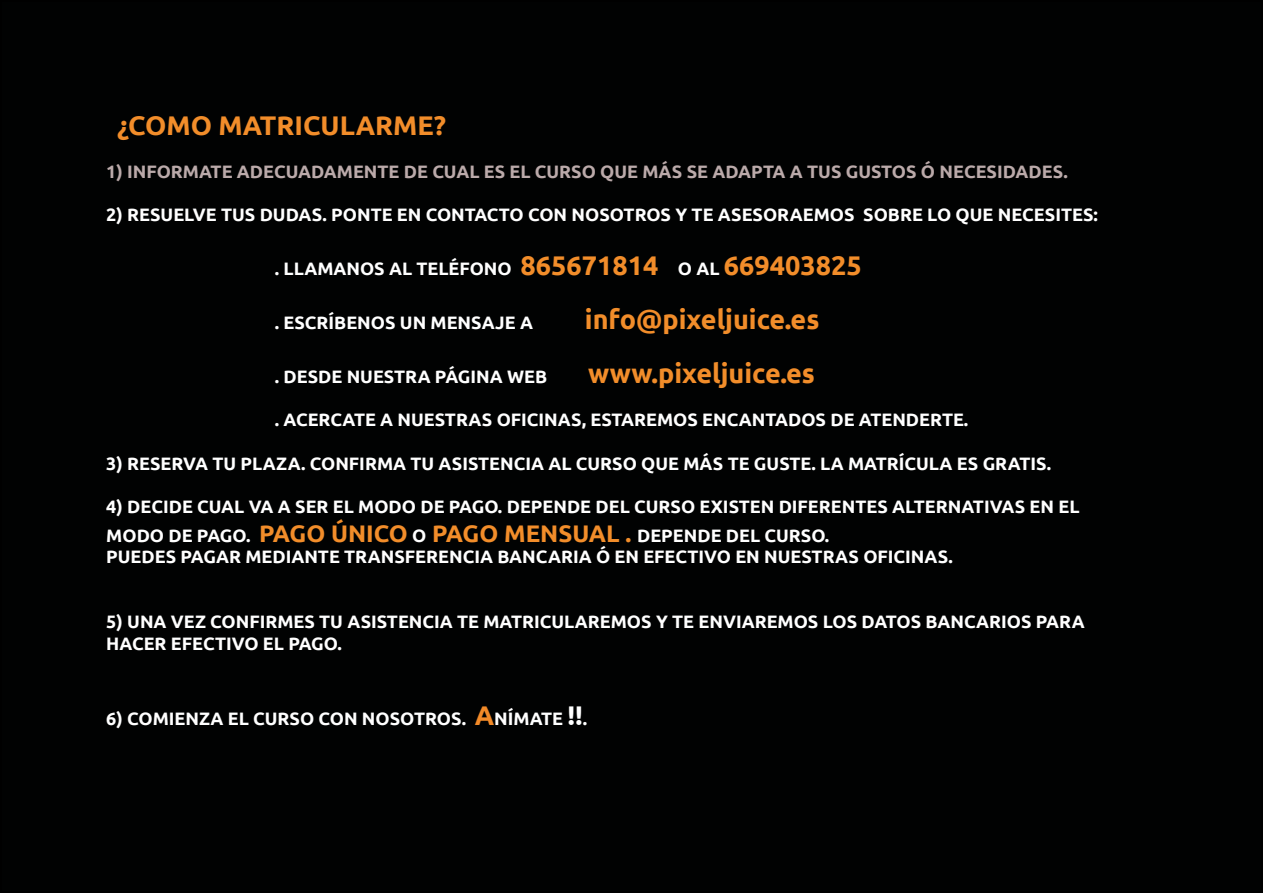
<style>
.page{position:relative;width:1263px;height:893px;background:#fff}
.page>*{position:absolute;margin:0;border:0;box-sizing:border-box;transform-origin:0 0}
.t1{font:700 27px "Ubuntu";color:#f28d2a}
.t2{font:700 18px/28.8px "Ubuntu";color:#fff}
.t3{font:700 18px "Ubuntu";color:#baa}
.s1{font-size:27px;color:#f28d2a}
.s2{font-size:24px;color:#f28d2a}
.s3{font-size:27px;color:#f28a28}
.s4{font-size:27px}
</style>
<div class="page">
<div style="left:1px;top:1px;width:1261px;height:891px;background:#010202"></div>
<h1 class="t1" style="left:117px;top:107px;width:330px">¿COMO MATRICULARME?</h1>
<p class="t3" style="left:106px;top:160px;width:963px">1) INFORMATE ADECUADAMENTE DE CUAL ES EL CURSO QUE MÁS SE ADAPTA A TUS GUSTOS Ó NECESIDADES.</p>
<p class="t2" style="left:106px;top:200px;width:993px">2) RESUELVE TUS DUDAS. PONTE EN CONTACTO CON NOSOTROS Y TE ASESORAEMOS SOBRE LO QUE NECESITES:</p>
<p class="t2" style="left:275px;top:254px;width:589px">. LLAMANOS AL TELÉFONO <span class="s1">865671814</span> O AL <span class="s1">669403825</span></p>
<p class="t2" style="left:275px;top:308px;width:260px">. ESCRÍBENOS UN MENSAJE A</p>
<h1 class="t1" style="left:585px;top:302px;width:236px">info@pixeljuice.es</h1>
<p class="t2" style="left:275px;top:362px;width:274px">. DESDE NUESTRA PÁGINA WEB</p>
<h1 class="t1" style="left:588px;top:356px;width:228px">www.pixeljuice.es</h1>
<p class="t2" style="left:275px;top:405px;width:695px">. ACERCATE A NUESTRAS OFICINAS, ESTAREMOS ENCANTADOS DE ATENDERTE.</p>
<p class="t2" style="left:106px;top:448px;width:946px">3) RESERVA TU PLAZA. CONFIRMA TU ASISTENCIA AL CURSO QUE MÁS TE GUSTE. LA MATRÍCULA ES GRATIS.</p>
<p class="t2" style="left:106px;top:491px;width:975px">4) DECIDE CUAL VA A SER EL MODO DE PAGO. DEPENDE DEL CURSO EXISTEN DIFERENTES ALTERNATIVAS EN EL<br>MODO DE PAGO. <span class="s2">PAGO ÚNICO</span> O <span class="s2">PAGO MENSUAL .</span> DEPENDE DEL CURSO.</p>
<p class="t2" style="left:106px;top:542px;width:848px">PUEDES PAGAR MEDIANTE TRANSFERENCIA BANCARIA Ó EN EFECTIVO EN NUESTRAS OFICINAS.</p>
<p class="t2" style="left:106px;top:610px;width:980px;line-height:21.6px">5) UNA VEZ CONFIRMES TU ASISTENCIA TE MATRICULAREMOS Y TE ENVIAREMOS LOS DATOS BANCARIOS PARA<br>HACER EFECTIVO EL PAGO.</p>
<p class="t2" style="left:106px;top:704px;width:482px">6) COMIENZA EL CURSO CON NOSOTROS. <span class="s3">A</span>NÍMATE <span class="s4">!!</span>.</p>
</div>
